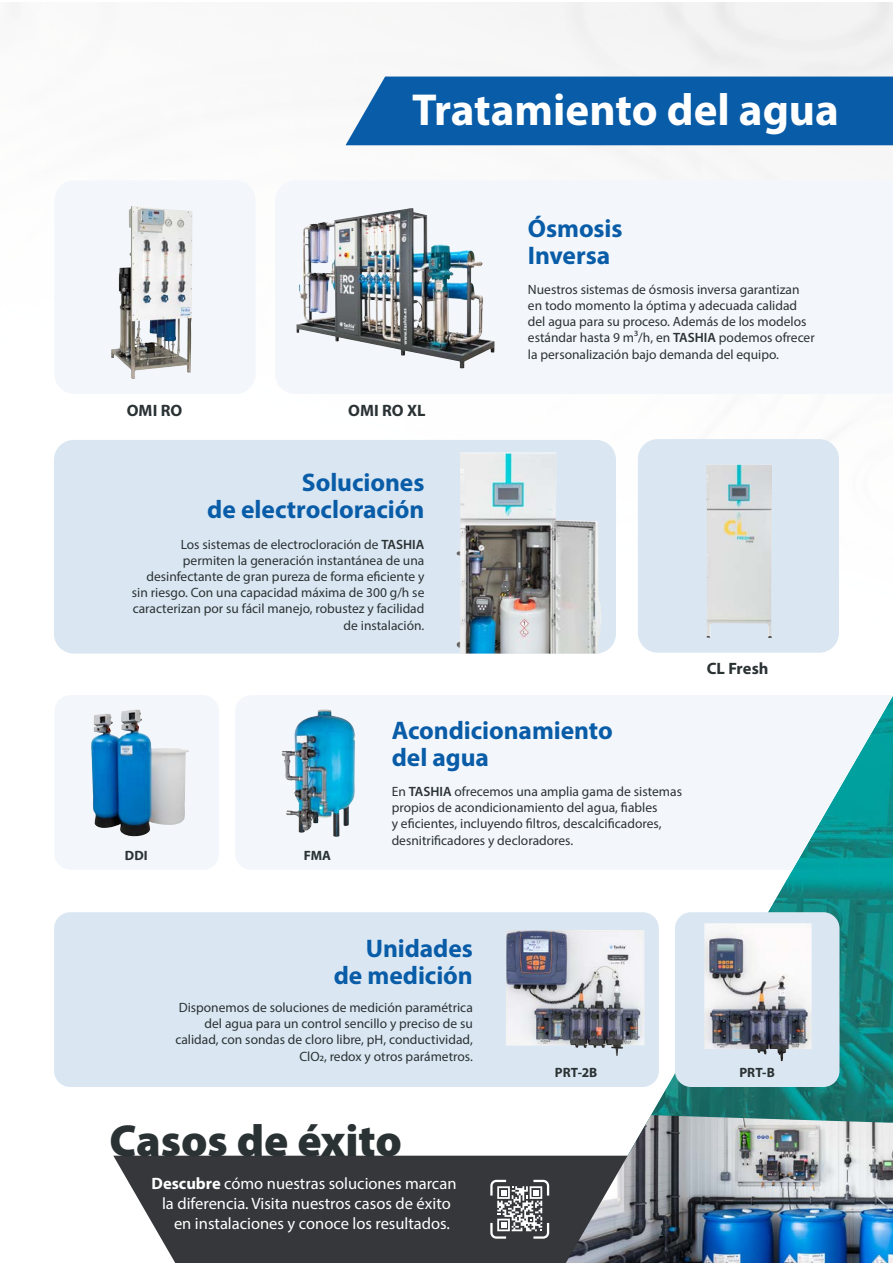
<style>
.page{position:relative;width:893px;height:1263px;background:#fff}
.page>*{position:absolute;margin:0;border:0;box-sizing:border-box;transform-origin:0 0}
.t1{font:700 45px "Myriad Pro";color:#fff}
.t2{font:900 45px "Myriad Pro";color:#2b3234}
.t3{font:700 25.5px/27px "Myriad Pro";letter-spacing:-.005em;color:#095ca7;text-align:right}
.t4{font:16.5px "Myriad Pro";color:#fff}
.t5{font:700 16.5px "Myriad Pro";color:#2b3234}
.t6{font:13.5px/16.2px "Myriad Pro";color:#2b3234;text-align:right}
.t7{font:700 13.5px "Myriad Pro";letter-spacing:.01em;color:#2b3234}
.s1{font-weight:600}
.s2{font-weight:700}
</style>
<div class="page">
<img style="left:10px;top:2px;width:620px;height:652px">
<img style="left:840px;top:870px;width:53px;height:245px">
<img style="left:787px;top:870px;width:53px;height:245px">
<img style="left:734px;top:879px;width:53px;height:236px">
<img style="left:681px;top:1084px;width:53px;height:31px">
<img style="left:647px;top:1073px;width:34px;height:42px">
<svg style="left:113px;top:1156px;width:453px;height:107px;fill:#35373a"></svg>
<div style="left:54px;top:440px;width:562px;height:213px;background:#dae7f2;border-radius:20px"></div>
<img style="left:457px;top:452px;width:145px;height:201px">
<div style="left:54px;top:912px;width:605px;height:175px;background:#dae7f2;border-radius:16px"></div>
<img style="left:506px;top:930px;width:138px;height:126px">
<div style="left:54px;top:180px;width:202px;height:214px;background:#f3f7fb;border-radius:20px"></div>
<img style="left:111px;top:206px;width:81px;height:173px">
<div style="left:54px;top:695px;width:165px;height:175px;background:#f3f7fb;border-radius:16px"></div>
<img style="left:91px;top:709px;width:98px;height:128px">
<div style="left:675px;top:912px;width:164px;height:175px;background:#dae7f2;border-radius:16px"></div>
<img style="left:704px;top:923px;width:108px;height:138px">
<div style="left:275px;top:180px;width:618px;height:214px;background:#f3f7fb"></div>
<img style="left:296px;top:208px;width:199px;height:161px">
<svg style="left:235px;top:695px;width:658px;height:175px;fill:#f3f7fb"></svg>
<img style="left:281px;top:709px;width:75px;height:128px">
<div style="left:638px;top:439px;width:201px;height:214px;background:#dae7f2;border-radius:20px"></div>
<img style="left:706px;top:464px;width:66px;height:174px">
<img style="left:566px;top:1115px;width:327px;height:148px">
<div style="left:345px;top:77px;width:548px;height:68px;background:#095ca7"></div>
<svg style="left:490px;top:1180px;width:59px;height:59px"></svg>
<h1 class="t1" style="left:412px;top:80px;width:428px">Tratamiento del agua</h1>
<p class="t5" style="left:127px;top:400px;width:57px">OMI RO</p>
<p class="t5" style="left:348px;top:400px;width:79px">OMI RO XL</p>
<h2 class="t3" style="left:207px;top:468px;width:219px">Soluciones<br>de electrocloración</h2>
<p class="t6" style="left:132px;top:536px;width:294px">Los sistemas de electrocloración de <span class="s1">TASHIA </span>permiten la generación instantánea de una desinfectante de gran pureza de forma eficiente y sin riesgo. Con una capacidad máxima de 300 g/h se caracterizan por su fácil manejo, robustez y facilidad de instalación.</p>
<h2 class="t3" style="left:528px;top:214px;width:96px;text-align:left">Ósmosis<br>Inversa</h2>
<p class="t6" style="left:528px;top:281px;width:288px;text-align:left">Nuestros sistemas de ósmosis inversa garantizan en todo momento la óptima y adecuada calidad del agua para su proceso. Además de los modelos estándar hasta 9 m3/h, en <span class="s1">TASHIA</span> podemos ofrecer la personalización bajo demanda del equipo.</p>
<p class="t5" style="left:707px;top:658px;width:63px">CL Fresh</p>
<p class="t7" style="left:125px;top:846px;width:24px">DDI</p>
<p class="t7" style="left:304px;top:846px;width:29px">FMA</p>
<h2 class="t3" style="left:392px;top:716px;width:223px;text-align:left">Acondicionamiento del agua</h2>
<p class="t6" style="left:392px;top:783px;width:292px;text-align:left">En <span class="s1">TASHIA</span> ofrecemos una amplia gama de sistemas propios de acondicionamiento del agua, fiables<br>y eficientes, incluyendo filtros, descalcificadores, desnitrificadores y decloradores.</p>
<h2 class="t3" style="left:334px;top:934px;width:141px">Unidades de medición</h2>
<p class="t6" style="left:175px;top:999px;width:299px">Disponemos de soluciones de medición paramétrica del agua para un control sencillo y preciso de su calidad, con sondas de cloro libre, pH, conductividad, ClO2, redox y otros parámetros.</p>
<h1 class="t2" style="left:109px;top:1111px;width:294px">Casos de éxito</h1>
<p class="t4" style="left:152px;top:1173px;width:306px"><span class="s2">Descubre</span> cómo nuestras soluciones marcan</p>
<p class="t4" style="left:162px;top:1193px;width:290px">la diferencia. Visita nuestros casos de éxito</p>
<p class="t4" style="left:174px;top:1213px;width:277px">en instalaciones y conoce los resultados.</p>
<p class="t7" style="left:555px;top:1064px;width:44px">PRT-2B</p>
<p class="t7" style="left:739px;top:1064px;width:37px">PRT-B</p>
</div>
